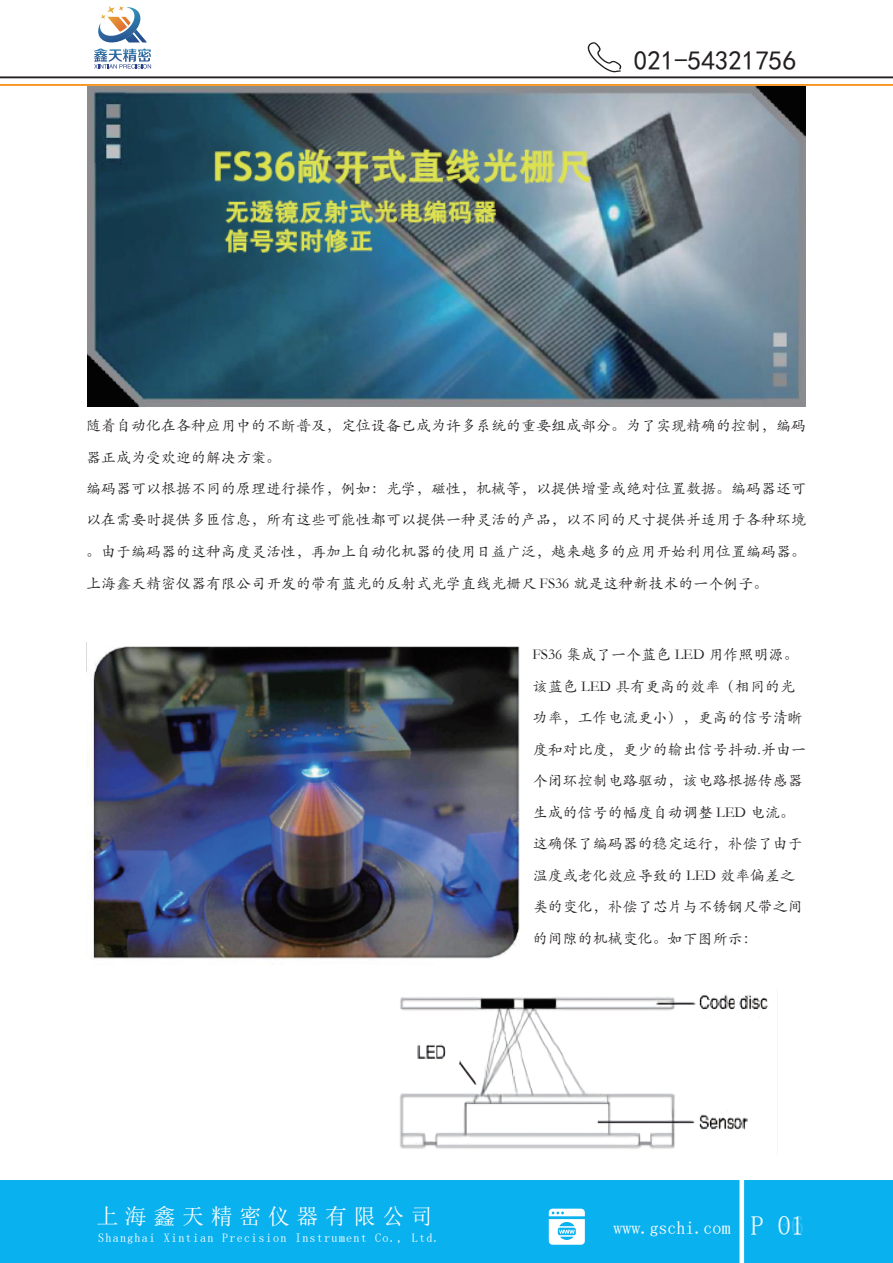
<style>
.page{position:relative;width:893px;height:1263px;background:#fff}
.page>*{position:absolute;margin:0;border:0;box-sizing:border-box;transform-origin:0 0}
.t1{font:27px "Sim Hei";color:#231f20}
.t2{font:22.05px "Sim Sun";letter-spacing:.3em;color:#fff}
.t3{font:18px "Sim Sun";color:#fff}
.t4{font:15px/31.5px "ST Kaiti";color:#231f20}
.t5{font:12.15px "Sim Sun";letter-spacing:.1em;color:#fff}
.s1{font-size:27px}
</style>
<div class="page">
<img style="left:88px;top:86px;width:717px;height:321px">
<img style="left:87px;top:646px;width:433px;height:318px">
<img style="left:400px;top:994px;width:369px;height:155px">
<svg style="left:588px;top:42px;width:33px;height:30px"></svg>
<svg style="left:94px;top:6px;width:57px;height:63px"></svg>
<div style="left:0;top:1180px;width:893px;height:83px;background:#0ab1ef"></div>
<svg style="left:549px;top:1209px;width:36px;height:36px"></svg>
<hr style="left:740px;top:1178px;width:4px;height:85px;background:#fff">
<hr style="left:0;top:77px;width:893px;height:1px;background:#231f20">
<hr style="left:0;top:84px;width:893px;height:2px;background:#f7931d">
<h1 class="t1" style="left:634px;top:47px;width:163px">021-54321756</h1>
<p class="t4" style="left:86px;top:409px;width:722px">随着自动化在各种应用中的不断普及，定位设备已成为许多系统的重要组成部分。为了实现精确的控制，编码器正成为受欢迎的解决方案。<br>编码器可以根据不同的原理进行操作，例如：光学，磁性，机械等，以提供增量或绝对位置数据。编码器还可以在需要时提供多匝信息，所有这些可能性都可以提供一种灵活的产品，以不同的尺寸提供并适用于各种环境。由于编码器的这种高度灵活性，再加上自动化机器的使用日益广泛，越来越多的应用开始利用位置编码器。上海鑫天精密仪器有限公司开发的带有蓝光的反射式光学直线光栅尺 FS36 就是这种新技术的一个例子。</p>
<p class="t4" style="left:532px;top:638px;width:275px">FS36 集成了一个蓝色 LED 用作照明源。该蓝色 LED 具有更高的效率（相同的光功率，工作电流更小），更高的信号清晰度和对比度，更少的输出信号抖动.并由一个闭环控制电路驱动，该电路根据传感器生成的信号的幅度自动调整 LED 电流。这确保了编码器的稳定运行，补偿了由于温度或老化效应导致的 LED 效率偏差之类的变化，补偿了芯片与不锈钢尺带之间的间隙的机械变化。如下图所示：</p>
<h2 class="t2" style="left:96px;top:1205px;width:338px">上海鑫天精密仪器有限公司</h2>
<p class="t5" style="left:98px;top:1231px;width:343px">Shanghai Xintian Precision Instrument Co., Ltd.</p>
<p class="t3" style="left:614px;top:1219px;width:192px">www.gschi.com <span class="s1">P 3601</span></p>
</div>
